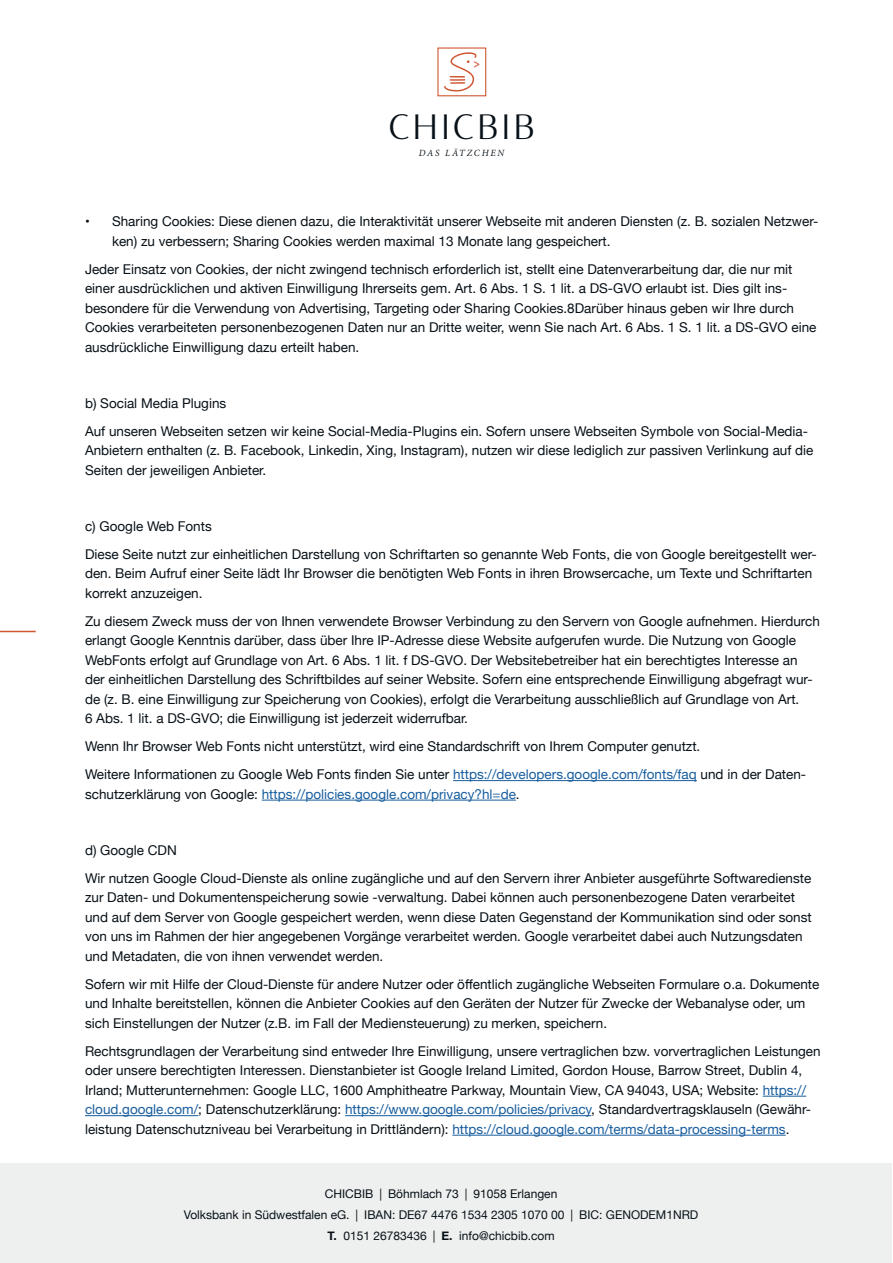
<style>
.page{position:relative;width:893px;height:1263px;background:#fff}
.page>*{position:absolute;margin:0;border:0;box-sizing:border-box;transform-origin:0 0}
.t1{font:36.3px "Ador Hairline";letter-spacing:.065em;color:#071017}
.t2{font:13.5px/19.5px "Helvetica Neue";color:#071017}
.t3{font:13.5px "Helvetica Neue";color:#175d9e}
.t4{font:12px/21px "Helvetica Neue";color:#071017;text-align:center}
.t5{font:italic 11.55px "Adobe Thai";letter-spacing:.15em;color:#071017}
.s1{color:#175d9e}
.s2{color:#071017}
.s3{font-weight:700}
</style>
<div class="page">
<div style="left:0;top:1163px;width:891px;height:100px;background:#eef0ef"></div>
<div style="left:437px;top:47px;width:49px;height:49px;border:1px solid #d05531"></div>
<svg style="left:444px;top:52px;width:35px;height:39px"></svg>
<hr style="left:0;top:631px;width:36px;height:1px;background:#d05531">
<hr style="left:453px;top:780px;width:244px;height:1px;background:#175d9e">
<hr style="left:262px;top:800px;width:254px;height:1px;background:#175d9e">
<hr style="left:763px;top:1096px;width:43px;height:1px;background:#175d9e">
<hr style="left:85px;top:1115px;width:113px;height:1px;background:#175d9e">
<hr style="left:345px;top:1115px;width:246px;height:1px;background:#175d9e">
<hr style="left:452px;top:1135px;width:334px;height:1px;background:#175d9e">
<h1 class="t1" style="left:388px;top:100px;width:148px">CHICBIB</h1>
<p class="t5" style="left:419px;top:145px;width:87px">DAS LÄTZCHEN</p>
<p class="t2" style="left:112px;top:212px;width:708px;text-indent:-27px">• Sharing Cookies: Diese dienen dazu, die Interaktivität unserer Webseite mit anderen Diensten (z. B. sozialen Netzwer&shy;ken) zu verbessern; Sharing Cookies werden maximal 13 Monate lang gespeichert.</p>
<p class="t2" style="left:85px;top:260px;width:733px">Jeder Einsatz von Cookies, der nicht zwingend technisch erforderlich ist, stellt eine Datenverarbeitung dar, die nur mit einer ausdrücklichen und aktiven Einwilligung Ihrerseits gem. Art. 6 Abs. 1 S. 1 lit. a DS-GVO erlaubt ist. Dies gilt ins&shy;besondere für die Verwendung von Advertising, Targeting oder Sharing Cookies.8Darüber hinaus geben wir Ihre durch Cookies verarbeiteten personenbezogenen Daten nur an Dritte weiter, wenn Sie nach Art. 6 Abs. 1 S. 1 lit. a DS-GVO eine ausdrückliche Einwilligung dazu erteilt haben.</p>
<p class="t2" style="left:85px;top:390px;width:725px;line-height:28px">b) Social Media Plugins<br>Auf unseren Webseiten setzen wir keine Social-Media-Plugins ein. Sofern unsere Webseiten Symbole von Social-Media-</p>
<p class="t2" style="left:85px;top:441px;width:730px">Anbietern enthalten (z. B. Facebook, Linkedin, Xing, Instagram), nutzen wir diese lediglich zur passiven Verlinkung auf die<br>Seiten der jeweiligen Anbieter.</p>
<p class="t2" style="left:85px;top:513px;width:733px;line-height:28px">c) Google Web Fonts<br>Diese Seite nutzt zur einheitlichen Darstellung von Schriftarten so genannte Web Fonts, die von Google bereitgestellt wer-</p>
<p class="t2" style="left:85px;top:564px;width:729px">den. Beim Aufruf einer Seite lädt Ihr Browser die benötigten Web Fonts in ihren Browsercache, um Texte und Schriftarten korrekt anzuzeigen.</p>
<p class="t2" style="left:85px;top:612px;width:736px">Zu diesem Zweck muss der von Ihnen verwendete Browser Verbindung zu den Servern von Google aufnehmen. Hierdurch erlangt Google Kenntnis darüber, dass über Ihre IP-Adresse diese Website aufgerufen wurde. Die Nutzung von Google WebFonts erfolgt auf Grundlage von Art. 6 Abs. 1 lit. f DS-GVO. Der Websitebetreiber hat ein berechtigtes Interesse an der einheitlichen Darstellung des Schriftbildes auf seiner Website. Sofern eine entsprechende Einwilligung abgefragt wur&shy;de (z. B. eine Einwilligung zur Speicherung von Cookies), erfolgt die Verarbeitung ausschließlich auf Grundlage von Art.<br>6 Abs. 1 lit. a DS-GVO; die Einwilligung ist jederzeit widerrufbar.</p>
<p class="t2" style="left:85px;top:733px;width:723px;line-height:28px">Wenn Ihr Browser Web Fonts nicht unterstützt, wird eine Standardschrift von Ihrem Computer genutzt.<br>Weitere Informationen zu Google Web Fonts finden Sie unter <span class="s1">https://developers.google.com/fonts/faq</span> und in der Daten-</p>
<p class="t3" style="left:85px;top:784px;width:436px"><span class="s2">schutzerklärung von Google:</span> https://policies.google.com/privacy?hl=de<span class="s2">.</span></p>
<p class="t2" style="left:85px;top:837px;width:728px;line-height:28px">d) Google CDN<br>Wir nutzen Google Cloud-Dienste als online zugängliche und auf den Servern ihrer Anbieter ausgeführte Softwaredienste</p>
<p class="t2" style="left:85px;top:888px;width:728px">zur Daten- und Dokumentenspeicherung sowie -verwaltung. Dabei können auch personenbezogene Daten verarbeitet und auf dem Server von Google gespeichert werden, wenn diese Daten Gegenstand der Kommunikation sind oder sonst von uns im Rahmen der hier angegebenen Vorgänge verarbeitet werden. Google verarbeitet dabei auch Nutzungsdaten und Metadaten, die von ihnen verwendet werden.</p>
<p class="t2" style="left:85px;top:975px;width:736px">Sofern wir mit Hilfe der Cloud-Dienste für andere Nutzer oder öffentlich zugängliche Webseiten Formulare o.a. Dokumente und Inhalte bereitstellen, können die Anbieter Cookies auf den Geräten der Nutzer für Zwecke der Webanalyse oder, um sich Einstellungen der Nutzer (z.B. im Fall der Mediensteuerung) zu merken, speichern.</p>
<p class="t2" style="left:85px;top:1042px;width:737px">Rechtsgrundlagen der Verarbeitung sind entweder Ihre Einwilligung, unsere vertraglichen bzw. vorvertraglichen Leistungen oder unsere berechtigten Interessen. Dienstanbieter ist Google Ireland Limited, Gordon House, Barrow Street, Dublin 4, Irland; Mutterunternehmen: Google LLC, 1600 Amphitheatre Parkway, Mountain View, CA 94043, USA; Website: <span class="s1">https:// cloud.google.com/</span>; Datenschutzerklärung: <span class="s1">https://www.google.com/policies/privacy</span>, Standardvertragsklauseln (Gewähr&shy;leistung Datenschutzniveau bei Verarbeitung in Drittländern): <span class="s1">https://cloud.google.com/terms/data-processing-terms</span>.</p>
<p class="t4" style="left:184px;top:1184px;width:516px">CHICBIB | Böhmlach 73 | 91058 Erlangen<br>Volksbank in Südwestfalen eG. | IBAN: DE67 4476 1534 2305 1070 00 | BIC: GENODEM1NRD<br><span class="s3">T.</span> 0151 26783436 | <span class="s3">E.</span> info@chicbib.com</p>
</div>
